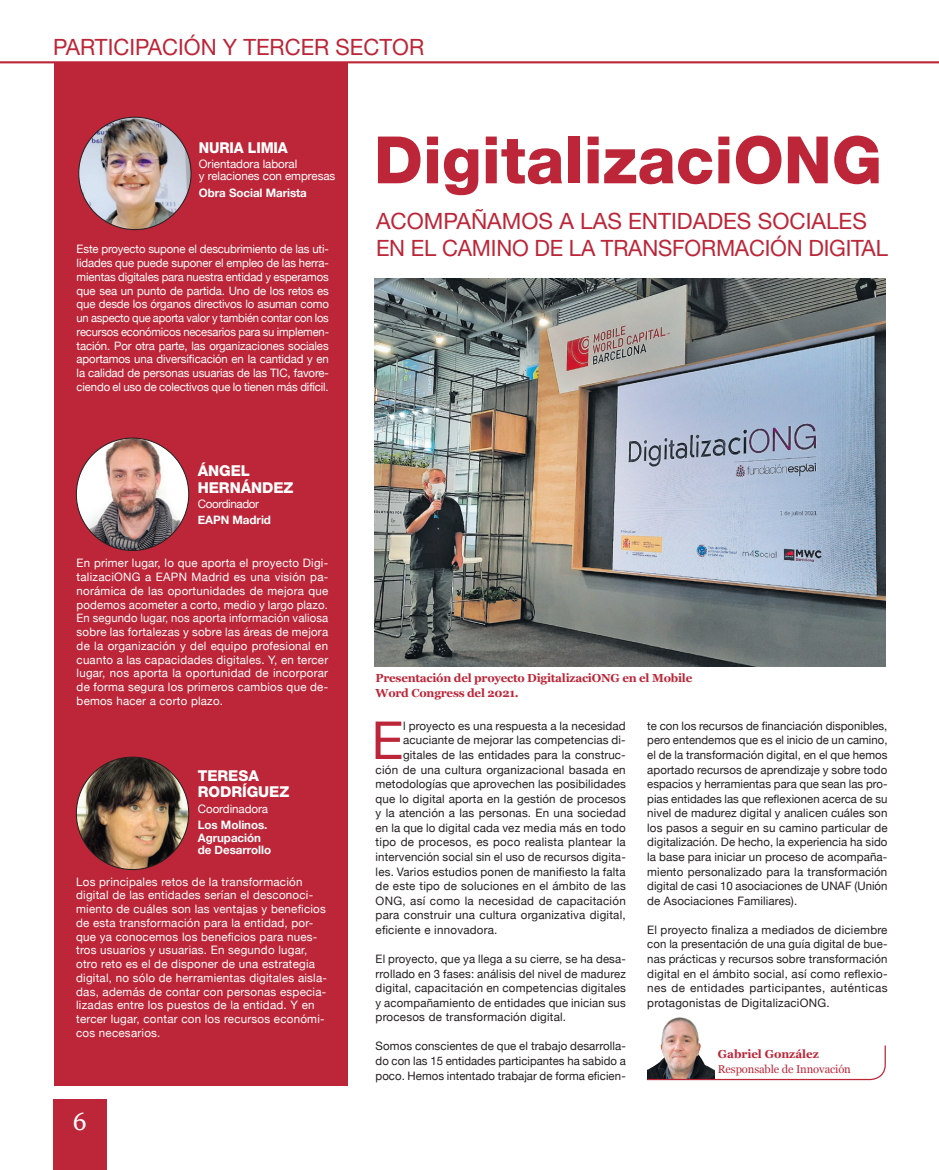
<style>
.page{position:relative;width:939px;height:1170px;background:#fff}
.page>*{position:absolute;margin:0;border:0;box-sizing:border-box;transform-origin:0 0}
.t1{font:800 65.38px "Helvetica Neue";color:#bc2638}
.t2{font:52.38px "Helvetica Neue";color:#bc2638}
.t3{font:25px "Georgia";color:#fff}
.t4{font:22.5px "Helvetica Neue";color:#bc2638}
.t5{font:800 15px/17.5px "Helvetica Neue";letter-spacing:-.005em;color:#fff}
.t6{font:800 15px "Helvetica Neue";letter-spacing:-.005em;color:#fff;scale:.94 1}
.t7{font:11.62px/14.5px "Helvetica Neue";letter-spacing:.015em;color:#231f20;text-align:justify}
.t8{font:11.62px/13.8px "Helvetica Neue";letter-spacing:.02em;color:#fff;text-align:justify}
.t9{font:700 11.62px/14.6px "Georgia";letter-spacing:-.02em;color:#bc2638}
.t10{font:700 11.62px/12.5px "Helvetica Neue";letter-spacing:-.005em;color:#fff}
.t11{font:11.62px/12.5px "Helvetica Neue";letter-spacing:-.005em;color:#fff}
.t12{font:11.62px "Helvetica Neue";letter-spacing:-.01em;color:#fff}
.t13{font:11.62px "Helvetica Neue";letter-spacing:-.03em;color:#fff}
.t14{font:11.25px "Georgia";letter-spacing:-.01em;color:#bc2638}
</style>
<div class="page">
<div style="left:54px;top:62px;width:293px;height:1023px;background:#bc2638"></div>
<div style="left:53px;top:1098px;width:53px;height:71px;background:#bc2638"></div>
<hr style="left:0;top:61px;width:939px;height:2px;background:#bc2638">
<img style="left:79px;top:117px;width:112px;height:112px;border-radius:56px">
<img style="left:76px;top:438px;width:113px;height:112px;border-radius:56px">
<img style="left:76px;top:758px;width:113px;height:111px">
<img style="left:661px;top:1017px;width:39px;height:27px">
<svg style="left:647px;top:1044px;width:239px;height:36px"></svg>
<img style="left:375px;top:278px;width:511px;height:388px">
<h3 class="t4" style="left:53px;top:33px;width:219px">PARTICIPACIÓN Y TERCER</h3>
<h3 class="t4" style="left:336px;top:33px;width:73px">SECTOR</h3>
<p class="t6" style="left:199px;top:139px;width:96px">NURIA LIMIA</p>
<p class="t11" style="left:199px;top:158px;width:138px">Orientadora laboral<br>y relaciones con empresas</p>
<p class="t10" style="left:199px;top:186px;width:110px">Obra Social Marista</p>
<h1 class="t1" style="left:374px;top:121px;width:510px">DIGITALIZACIONG</h1>
<h3 class="t4" style="left:376px;top:208px;width:489px">ACOMPAÑAMOS A LAS ENTI DADES SOCIALES</h3>
<p class="t12" style="left:77px;top:241px;width:254px">Este proyecto supone el descubrimiento de las uti-</p>
<h3 class="t4" style="left:376px;top:235px;width:459px">EN EL CAMI NO DE LA TRANSFORMACIÓN DIGITA</h3>
<h3 class="t4" style="left:876px;top:235px;width:14px">L</h3>
<p class="t8" style="left:77px;top:257px;width:254px">lidades que puede suponer el empleo de las herra&shy;mientas digitales para nuestra entidad y esperamos que sea un punto de partida. Uno de los retos es que desde los órganos directivos lo asuman como un aspecto que aporta valor y también contar con los recursos económicos necesarios para su implemen&shy;tación. Por otra parte, las organizaciones sociales aportamos una diversificación en la cantidad y en la calidad de personas usuarias de las TIC, favore&shy;ciendo el uso de colectivos que lo tienen más difícil.</p>
<p class="t5" style="left:198px;top:462px;width:23px">ÁNGEL<br>HERN</p>
<p class="t5" style="left:241px;top:479px;width:22px">ÁNDE</p>
<p class="t5" style="left:284px;top:479px;width:11px">Z</p>
<p class="t13" style="left:198px;top:495px;width:63px">Coordinador</p>
<p class="t10" style="left:198px;top:514px;width:75px">EAPN Madrid</p>
<p class="t8" style="left:77px;top:557px;width:253px">En primer lugar, lo que aporta el proyecto Digi&shy;talizaciONG a EAPN Madrid es una visión pa&shy;norámica de las oportunidades de mejora que podemos acometer a corto, medio y largo plazo.<br>En segundo lugar, nos aporta información valiosa sobre las fortalezas y sobre las áreas de mejora de la organización y del equipo profesional en cuanto a las capacidades digitales. Y, en tercer lugar, nos aporta la oportunidad de incorporar de forma segura los primeros cambios que de&shy;bemos hacer a corto plazo.</p>
<p class="t5" style="left:198px;top:766px;width:21px">TERES</p>
<p class="t5" style="left:248px;top:766px;width:12px">A</p>
<p class="t5" style="left:198px;top:783px;width:23px">RODR</p>
<p class="t5" style="left:242px;top:783px;width:17px">ÍGUE</p>
<p class="t5" style="left:279px;top:783px;width:11px">Z</p>
<p class="t11" style="left:198px;top:803px;width:72px">Coordinadora</p>
<p class="t10" style="left:198px;top:819px;width:75px">Los Molinos.<br>Agrupación de Desarrollo</p>
<p class="t8" style="left:76px;top:875px;width:252px;text-align:left">Los principales retos de la transformación digital de las entidades serían el desconoci&shy;miento de cuáles son las ventajas y beneficios de esta transformación para la entidad, por&shy;que ya conocemos los beneficios para nues&shy;tros usuarios y usuarias. En segundo lugar, otro reto es el de disponer de una estrategia digital, no sólo de herramientas digitales aisla&shy;das, además de contar con personas especia&shy;lizadas entre los puestos de la entidad. Y en tercer lugar, contar con los recursos económi&shy;cos necesarios.</p>
<h3 class="t3" style="left:73px;top:1102px;width:15px">6</h3>
<p class="t9" style="left:376px;top:670px;width:318px">Presentación del proyecto DigitalizaciONG en el Mobile<br>Word Congress del 2021.</p>
<h2 class="t2" style="left:372px;top:702px;width:33px">E</h2>
<p class="t7" style="left:403px;top:719px;width:224px">l proyecto es una respuesta a la necesidad</p>
<p class="t7" style="left:403px;top:733px;width:224px">acuciante de mejorar las competencias di-</p>
<p class="t7" style="left:403px;top:748px;width:224px">gitales de las entidades para la construc-</p>
<p class="t7" style="left:376px;top:762px;width:252px">ción de una cultura organizacional basada en</p>
<p class="t7" style="left:376px;top:777px;width:252px">metodologías que aprovechen las posibilidades</p>
<p class="t7" style="left:376px;top:792px;width:252px">que lo digital aporta en la gestión de procesos</p>
<p class="t7" style="left:376px;top:806px;width:252px">y la atención a las personas. En una sociedad</p>
<p class="t7" style="left:376px;top:821px;width:252px">en la que lo digital cada vez media más en todo</p>
<p class="t7" style="left:376px;top:835px;width:252px">tipo de procesos, es poco realista plantear la</p>
<p class="t7" style="left:376px;top:850px;width:252px">intervención social sin el uso de recursos digita-</p>
<p class="t7" style="left:376px;top:864px;width:252px">les. Varios estudios ponen de manifiesto la falta</p>
<p class="t7" style="left:376px;top:879px;width:252px">de este tipo de soluciones en el ámbito de las</p>
<p class="t7" style="left:376px;top:893px;width:252px">ONG, así como la necesidad de capacitación</p>
<p class="t7" style="left:376px;top:908px;width:252px">para construir una cultura organizativa digital,</p>
<p class="t7" style="left:376px;top:923px;width:123px">eficiente e innovadora.</p>
<p class="t7" style="left:376px;top:952px;width:252px">El proyecto, que ya llega a su cierre, se ha desa&shy;rrollado en 3 fases: análisis del nivel de madurez digital, capacitación en competencias digitales y acompañamiento de entidades que inician sus procesos de transformación digital.</p>
<p class="t7" style="left:376px;top:1039px;width:252px">Somos conscientes de que el trabajo desarrolla&shy;do con las 15 entidades participantes ha sabido a poco. Hemos intentado trabajar de forma eficien-</p>
<p class="t7" style="left:647px;top:719px;width:242px">te con los recursos de financiación disponibles, pero entendemos que es el inicio de un camino, el de la transformación digital, en el que hemos aportado recursos de aprendizaje y sobre todo espacios y herramientas para que sean las pro&shy;pias entidades las que reflexionen acerca de su nivel de madurez digital y analicen cuáles son los pasos a seguir en su camino particular de digitalización. De hecho, la experiencia ha sido la base para iniciar un proceso de acompaña&shy;miento personalizado para la transformación digital de casi 10 asociaciones de UNAF (Unión de Asociaciones Familiares).</p>
<p class="t7" style="left:647px;top:923px;width:242px">El proyecto finaliza a mediados de diciembre con la presentación de una guía digital de bue&shy;nas prácticas y recursos sobre transformación digital en el ámbito social, así como reflexio&shy;nes de entidades participantes, auténticas protagonistas de DigitalizaciONG.</p>
<p class="t9" style="left:718px;top:1046px;width:102px">Gabriel González</p>
<p class="t14" style="left:718px;top:1060px;width:135px">Responsable de Innovación</p>
</div>
